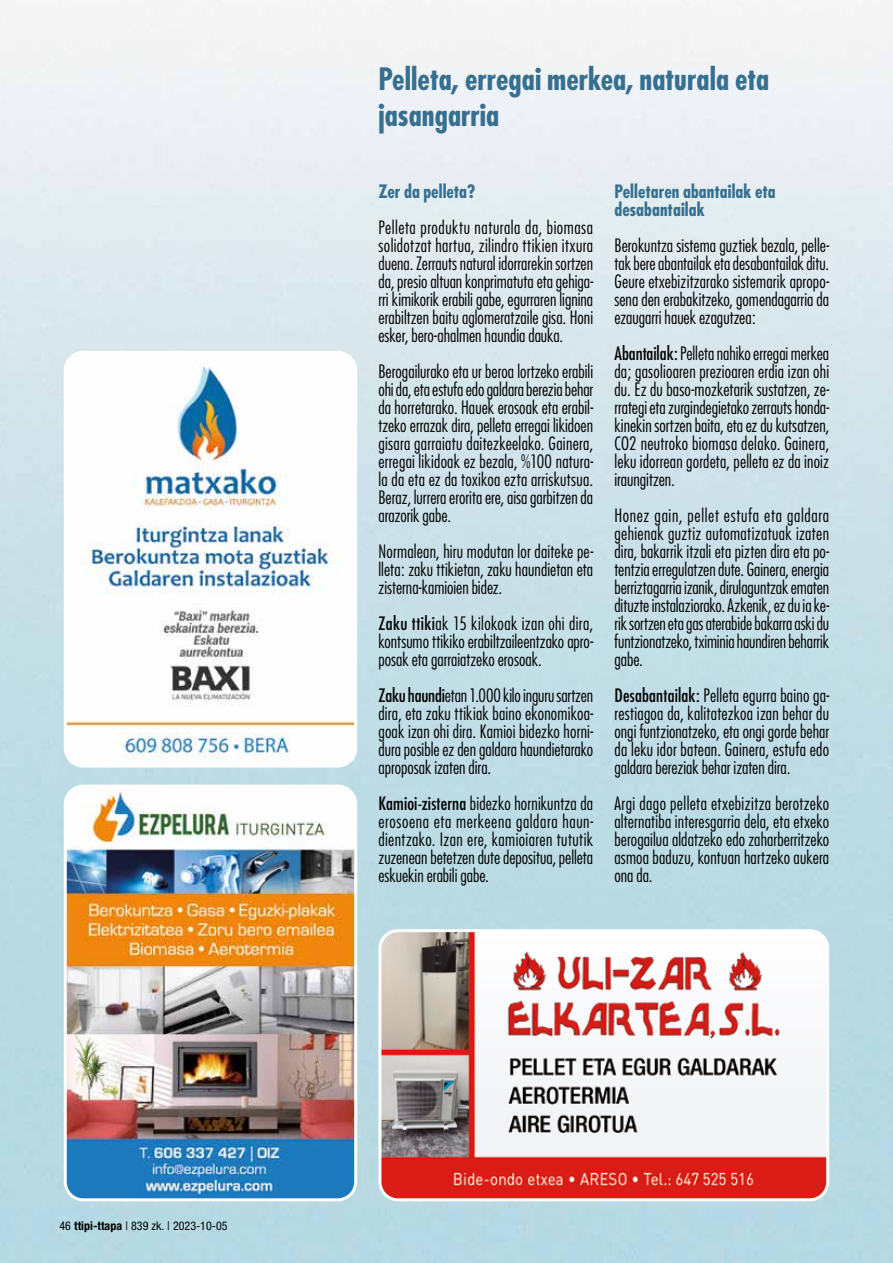
<style>
.page{position:relative;width:893px;height:1263px;background:#fff}
.page>*{position:absolute;margin:0;border:0;box-sizing:border-box;transform-origin:0 0}
.t1{font:700 condensed 30px/36px "Futura";color:#366f90}
.t2{font:300 condensed 18px/18px "Futura";color:#000;text-align:justify}
.t3{font:700 condensed 18px/18px "Futura";letter-spacing:.005em;color:#366f90}
.t4{font:condensed 12px "Helvetica Neue";color:#000}
.s1{font-weight:700}
.s2{font-weight:400}
</style>
<div class="page">
<img style="left:380px;top:931px;width:448px;height:269px">
<div style="left:378px;top:929px;width:451px;height:272px;border:3px solid #fff;border-radius:18px"></div>
<img style="left:65px;top:786px;width:291px;height:414px">
<div style="left:64px;top:784px;width:293px;height:417px;border:3px solid #fff;border-radius:18px"></div>
<img style="left:65px;top:352px;width:291px;height:414px">
<div style="left:64px;top:351px;width:293px;height:416px;border:3px solid #fff;border-radius:18px"></div>
<p class="t4" style="left:60px;top:1219px;width:170px">46 <span class="s1">ttipi-ttapa</span> | 839 zk. | 2023-10-05</p>
<h1 class="t1" style="left:378px;top:61px;width:392px">Pelleta, erregai merkea, naturala eta jasangarria</h1>
<p class="t3" style="left:378px;top:182px;width:98px">Zer da pelleta?</p>
<p class="t2" style="left:378px;top:218px;width:216px">Pelleta produktu naturala da, biomasa solidotzat hartua, zilindro ttikien itxura duena. Zerrauts natural idorrarekin sortzen da, presio altuan konprimatuta eta gehiga&shy;rri kimikorik erabili gabe, egurraren lignina erabiltzen baitu aglomeratzaile gisa. Honi esker, bero-ahalmen haundia dauka.</p>
<p class="t2" style="left:378px;top:362px;width:216px">Berogailurako eta ur beroa lortzeko erabili ohi da, eta estufa edo galdara berezia behar da horretarako. Hauek erosoak eta erabil&shy;tzeko errazak dira, pelleta erregai likidoen gisara garraiatu daitezkeelako. Gainera, erregai likidoak ez bezala, %100 natura&shy;la da eta ez da toxikoa ezta arriskutsua.<br>Beraz, lurrera erorita ere, aisa garbitzen da arazorik gabe.</p>
<p class="t2" style="left:378px;top:542px;width:216px">Normalean, hiru modutan lor daiteke pe&shy;lleta: zaku ttikietan, zaku haundietan eta zisterna-kamioien bidez.</p>
<p class="t2" style="left:378px;top:614px;width:216px"><span class="s2">Zaku ttiki</span>ak 15 kilokoak izan ohi dira, kontsumo ttikiko erabiltzaileentzako apro&shy;posak eta garraiatzeko erosoak.</p>
<p class="t2" style="left:378px;top:686px;width:216px"><span class="s2">Zaku haundi</span>etan 1.000 kilo inguru sartzen dira, eta zaku ttikiak baino ekonomikoa&shy;goak izan ohi dira. Kamioi bidezko horni&shy;dura posible ez den galdara haundietarako aproposak izaten dira.</p>
<p class="t2" style="left:378px;top:794px;width:216px"><span class="s2">Kamioi-zisterna</span> bidezko hornikuntza da erosoena eta merkeena galdara haun&shy;dientzako. Izan ere, kamioiaren tututik zuzenean betetzen dute depositua, pelleta eskuekin erabili gabe.</p>
<p class="t3" style="left:614px;top:182px;width:163px">Pelletaren abantailak eta desabantailak</p>
<p class="t2" style="left:614px;top:236px;width:216px">Berokuntza sistema guztiek bezala, pelle&shy;tak bere abantailak eta desabantailak ditu.<br>Geure etxebizitzarako sistemarik apropo&shy;sena den erabakitzeko, gomendagarria da ezaugarri hauek ezagutzea:</p>
<p class="t2" style="left:614px;top:344px;width:216px"><span class="s2">Abantailak:</span> Pelleta nahiko erregai merkea da; gasolioaren prezioaren erdia izan ohi du. Ez du baso-mozketarik sustatzen, ze&shy;rrategi eta zurgindegietako zerrauts honda&shy;kinekin sortzen baita, eta ez du kutsatzen, CO2 neutroko biomasa delako. Gainera, leku idorrean gordeta, pelleta ez da inoiz iraungitzen.</p>
<p class="t2" style="left:614px;top:506px;width:216px">Honez gain, pellet estufa eta galdara gehienak guztiz automatizatuak izaten dira, bakarrik itzali eta pizten dira eta po&shy;tentzia erregulatzen dute. Gainera, energia berriztagarria izanik, dirulaguntzak ematen dituzte instalaziorako. Azkenik, ez du ia ke&shy;rik sortzen eta gas aterabide bakarra aski du funtzionatzeko, tximinia haundiren beharrik gabe.</p>
<p class="t2" style="left:614px;top:686px;width:216px"><span class="s2">Desabantailak:</span> Pelleta egurra baino ga&shy;restiagoa da, kalitatezkoa izan behar du ongi funtzionatzeko, eta ongi gorde behar da leku idor batean. Gainera, estufa edo galdara bereziak behar izaten dira.</p>
<p class="t2" style="left:614px;top:794px;width:216px">Argi dago pelleta etxebizitza berotzeko alternatiba interesgarria dela, eta etxeko berogailua aldatzeko edo zaharberritzeko asmoa baduzu, kontuan hartzeko aukera ona da.</p>
</div>
